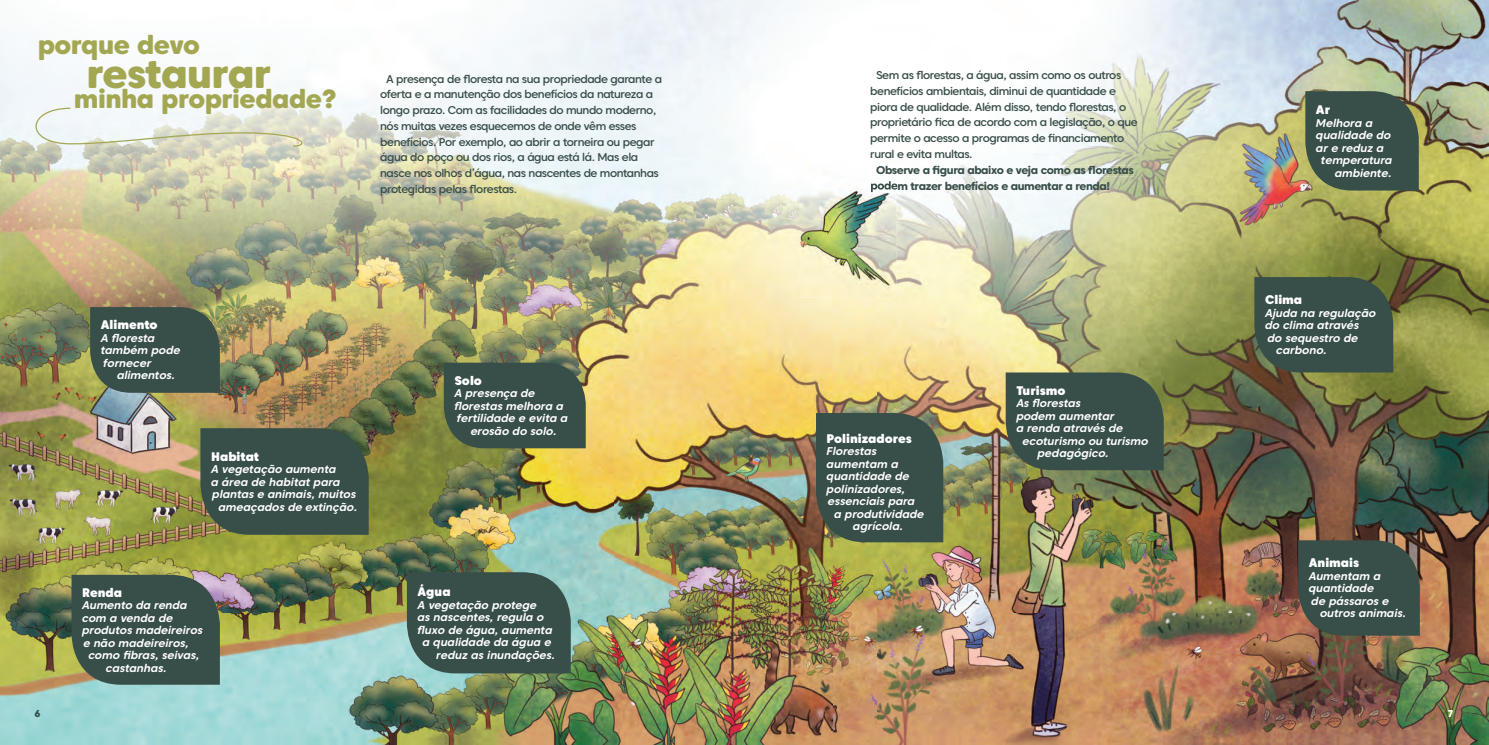
<style>
.page{position:relative;width:1489px;height:745px;background:#fff}
.page>*{position:absolute;margin:0;border:0;box-sizing:border-box;transform-origin:0 0}
.t1{font:800 40.75px "Caros Soft";letter-spacing:-.02em;color:#a4a752}
.t2{font:800 26.25px "Caros Soft";letter-spacing:-.02em;color:#a4a752}
.t3{font:900 12.5px "Caros Soft";color:#fff}
.t4{font:italic 700 11.25px/12.5px "Caros Soft";color:#fff}
.t5{font:500 11.25px/15.8px "Caros Soft";letter-spacing:-.04em;color:#384e49}
.t6{font:800 11.25px/15.8px "Caros Soft";letter-spacing:-.04em;color:#384e49}
.t7{font:800 10px "Caros Soft";color:#384e49}
.t8{font:800 10px "Caros Soft";color:#fff}
</style>
<div class="page">
<img style="left:0;top:0;width:612px;height:613px">
<img style="left:612px;top:0;width:395px;height:218px">
<img style="left:1007px;top:0;width:481px;height:744px">
<img style="left:612px;top:218px;width:220px;height:395px">
<img style="left:876px;top:218px;width:131px;height:526px">
<img style="left:832px;top:297px;width:44px;height:447px">
<img style="left:0;top:613px;width:832px;height:131px">
<img style="left:876px;top:165px;width:257px;height:11px">
<img style="left:896px;top:180px;width:213px;height:12px">
<svg style="left:23px;top:107px;width:288px;height:40px"></svg>
<div style="left:444px;top:362px;width:141px;height:86px;background:#384e49"></div>
<svg style="left:1305px;top:91px;width:113px;height:99px;background:#41554c"></svg>
<svg style="left:1005px;top:372px;width:158px;height:98px;background:#3d5249"></svg>
<svg style="left:1297px;top:540px;width:122px;height:95px;background:#3f4f49"></svg>
<svg style="left:1254px;top:277px;width:139px;height:95px;background:#3b4f47"></svg>
<div style="left:407px;top:572px;width:163px;height:101px;background:#384e49"></div>
<svg style="left:90px;top:307px;width:130px;height:85px;background:#3e534a"></svg>
<svg style="left:200px;top:428px;width:169px;height:106px;background:#3b5048"></svg>
<svg style="left:71px;top:574px;width:149px;height:110px;background:#41544d"></svg>
<div style="left:816px;top:413px;width:127px;height:129px;background:#384e49"></div>
<img style="left:797px;top:176px;width:99px;height:121px">
<svg style="left:876px;top:176px;width:20px;height:1px"></svg>
<img style="left:871px;top:180px;width:25px;height:12px">
<h2 class="t2" style="left:38px;top:28px;width:164px">porque devo</h2>
<h1 class="t1" style="left:86px;top:47px;width:186px">restaurar</h1>
<h2 class="t2" style="left:74px;top:82px;width:264px">minha propriedade?</h2>
<p class="t5" style="left:380px;top:70px;width:283px;text-indent:6px">A presença de floresta na sua propriedade garante a oferta e a manutenção dos benefícios da natureza a longo prazo. Com as facilidades do mundo moderno, nós muitas vezes esquecemos de onde vêm esses benefícios. Por exemplo, ao abrir a torneira ou pegar água do poço ou dos rios, a água está lá. Mas ela nasce nos olhos d’água, nas nascentes de montanhas protegidas pelas florestas.</p>
<p class="t5" style="left:870px;top:67px;width:269px;text-indent:6px">Sem as florestas, a água, assim como os outros benefícios ambientais, diminui de quantidade e piora de qualidade. Além disso, tendo florestas, o proprietário fica de acordo com a legislação, o que permite o acesso a programas de financiamento rural e evita multas.</p>
<p class="t6" style="left:870px;top:161px;width:265px;text-indent:6px">Observe a figura abaixo e veja como as florestas podem trazer benefícios e aumentar a renda!</p>
<p class="t3" style="left:101px;top:316px;width:58px">Alimento</p>
<p class="t4" style="left:101px;top:331px;width:81px">A floresta também pode fornecer</p>
<p class="t4" style="left:117px;top:369px;width:60px">alimentos.</p>
<p class="t3" style="left:211px;top:448px;width:50px">Habitat</p>
<p class="t4" style="left:211px;top:462px;width:127px">A vegetação aumenta</p>
<p class="t4" style="left:211px;top:475px;width:131px">a área de habitat para</p>
<p class="t4" style="left:212px;top:487px;width:145px">plantas e animais, muitos</p>
<p class="t4" style="left:218px;top:500px;width:140px">ameaçados de extinção.</p>
<p class="t3" style="left:82px;top:583px;width:42px">Renda</p>
<p class="t4" style="left:82px;top:598px;width:107px">Aumento da renda</p>
<p class="t4" style="left:82px;top:611px;width:92px">com a venda de</p>
<p class="t4" style="left:82px;top:623px;width:122px">produtos madeireiros</p>
<p class="t4" style="left:83px;top:636px;width:107px">e não madeireiros,</p>
<p class="t4" style="left:88px;top:648px;width:113px">como fibras, seivas,</p>
<p class="t4" style="left:106px;top:661px;width:62px">castanhas.</p>
<p class="t3" style="left:454px;top:372px;width:29px">Solo</p>
<p class="t4" style="left:454px;top:387px;width:82px">A presença de</p>
<p class="t4" style="left:454px;top:399px;width:111px">florestas melhora a</p>
<p class="t4" style="left:457px;top:412px;width:112px">fertilidade e evita a</p>
<p class="t4" style="left:470px;top:424px;width:88px">erosão do solo.</p>
<p class="t3" style="left:417px;top:583px;width:35px">Água</p>
<p class="t4" style="left:417px;top:597px;width:121px">A vegetação protege</p>
<p class="t4" style="left:417px;top:610px;width:128px">as nascentes, regula o</p>
<p class="t4" style="left:417px;top:622px;width:136px">fluxo de água, aumenta</p>
<p class="t4" style="left:422px;top:635px;width:130px">a qualidade da água e</p>
<p class="t4" style="left:436px;top:647px;width:120px">reduz as inundações.</p>
<p class="t3" style="left:826px;top:430px;width:87px">Polinizadores</p>
<p class="t4" style="left:826px;top:444px;width:52px">Florestas</p>
<p class="t4" style="left:826px;top:457px;width:73px">aumentam a</p>
<p class="t4" style="left:826px;top:469px;width:84px">quantidade de</p>
<p class="t4" style="left:826px;top:482px;width:80px">polinizadores,</p>
<p class="t4" style="left:827px;top:494px;width:89px">essenciais para</p>
<p class="t4" style="left:834px;top:507px;width:91px">a produtividade</p>
<p class="t4" style="left:852px;top:519px;width:52px">agrícola.</p>
<p class="t3" style="left:1016px;top:381px;width:51px">Turismo</p>
<p class="t4" style="left:1016px;top:396px;width:66px">As florestas</p>
<p class="t4" style="left:1016px;top:409px;width:99px">podem aumentar</p>
<p class="t4" style="left:1016px;top:421px;width:108px">a renda através de</p>
<p class="t4" style="left:1022px;top:434px;width:127px">ecoturismo ou turismo</p>
<p class="t4" style="left:1037px;top:446px;width:73px">pedagógico.</p>
<p class="t3" style="left:1315px;top:101px;width:16px">Ar</p>
<p class="t4" style="left:1315px;top:116px;width:58px">Melhora a</p>
<p class="t4" style="left:1315px;top:128px;width:76px">qualidade do</p>
<p class="t4" style="left:1315px;top:141px;width:70px">ar e reduz a</p>
<p class="t4" style="left:1320px;top:153px;width:73px">temperatura</p>
<p class="t4" style="left:1334px;top:166px;width:58px">ambiente.</p>
<p class="t3" style="left:1264px;top:291px;width:39px">Clima</p>
<p class="t4" style="left:1264px;top:306px;width:112px">Ajuda na regulação</p>
<p class="t4" style="left:1264px;top:318px;width:96px">do clima através</p>
<p class="t4" style="left:1267px;top:331px;width:92px">do sequestro de</p>
<p class="t4" style="left:1276px;top:343px;width:52px">carbono.</p>
<p class="t3" style="left:1308px;top:554px;width:52px">Animais</p>
<p class="t4" style="left:1308px;top:569px;width:74px">Aumentam a</p>
<p class="t4" style="left:1308px;top:581px;width:67px">quantidade</p>
<p class="t4" style="left:1311px;top:594px;width:79px">de pássaros e</p>
<p class="t4" style="left:1319px;top:606px;width:88px">outros animais.</p>
<p class="t7" style="left:35px;top:706px;width:8px">6</p>
<p class="t8" style="left:1447px;top:706px;width:8px">7</p>
</div>
